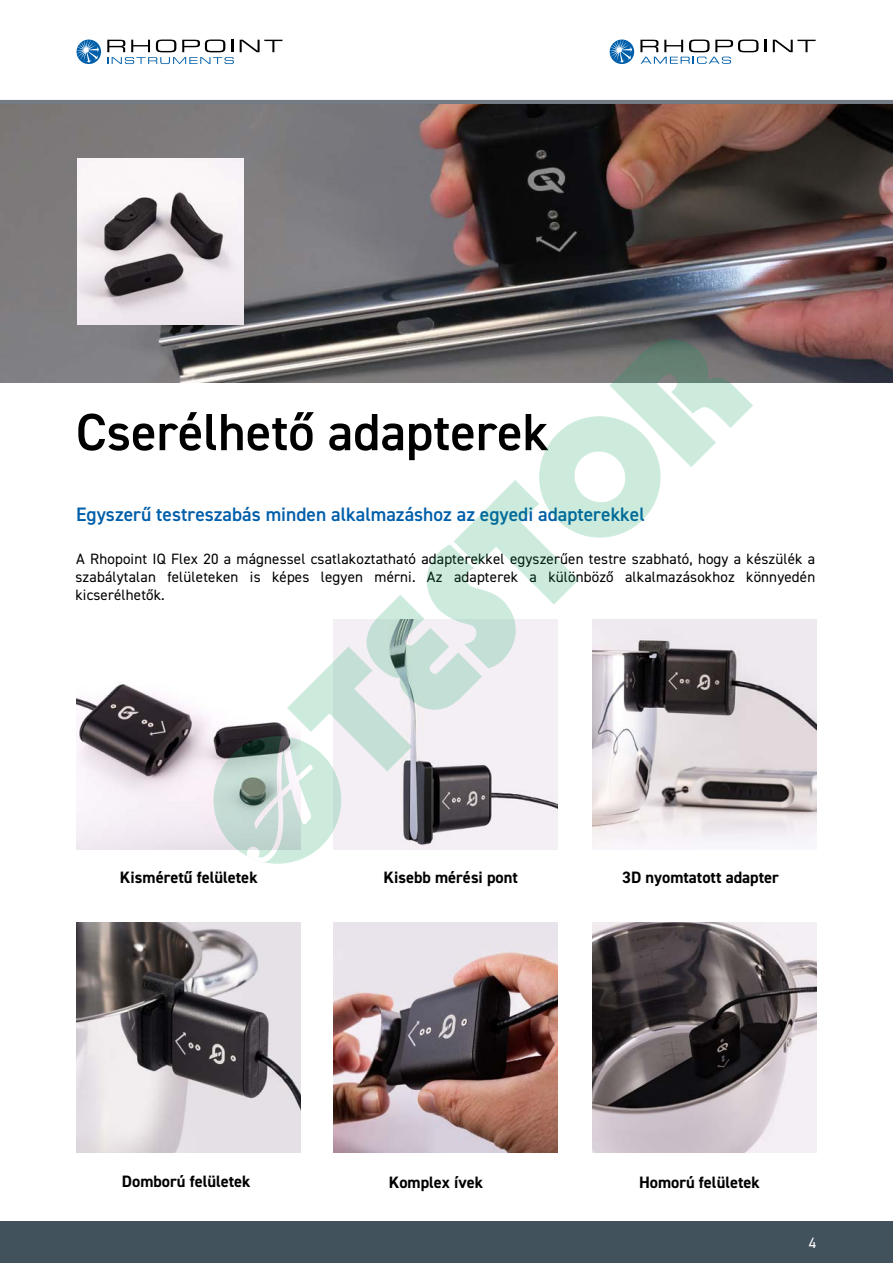
<style>
.page{position:relative;width:893px;height:1263px;background:#fff}
.page>*{position:absolute;margin:0;border:0;box-sizing:border-box;transform-origin:0 0}
.t1{font:600 52.5px "DIN2014";color:#000}
.t2{font:600 19.5px "DIN2014";color:#005faa}
.t3{font:700 16.5px "DIN2014";color:#000}
.t4{font:15px/17.9px "DIN2014";letter-spacing:.01em;color:#000;text-align:justify}
.t5{font:15px "DIN2014";color:#fff}
</style>
<div class="page">
<div style="left:0;top:100px;width:893px;height:6px;background:#747b84"></div>
<svg style="left:240px;top:40px;width:42px;height:12px"></svg>
<svg style="left:107px;top:40px;width:127px;height:24px"></svg>
<svg style="left:77px;top:40px;width:24px;height:24px"></svg>
<svg style="left:77px;top:40px;width:22px;height:23px"></svg>
<svg style="left:764px;top:40px;width:2px;height:12px"></svg>
<svg style="left:773px;top:40px;width:43px;height:12px"></svg>
<svg style="left:610px;top:40px;width:24px;height:24px"></svg>
<svg style="left:610px;top:40px;width:22px;height:23px"></svg>
<svg style="left:640px;top:40px;width:118px;height:24px"></svg>
<div style="left:0;top:1221px;width:893px;height:42px;background:#42525c"></div>
<img style="left:0;top:104px;width:893px;height:279px">
<img style="left:77px;top:158px;width:166px;height:166px">
<img style="left:77px;top:684px;width:111px;height:165px">
<img style="left:368px;top:793px;width:190px;height:56px">
<img style="left:592px;top:619px;width:224px;height:229px">
<img style="left:77px;top:923px;width:224px;height:229px">
<img style="left:333px;top:923px;width:225px;height:229px">
<img style="left:592px;top:923px;width:224px;height:229px">
<svg style="left:284px;top:318px;width:475px;height:475px"></svg>
<svg style="left:187px;top:709px;width:181px;height:155px"></svg>
<h1 class="t1" style="left:76px;top:401px;width:474px">Cserélhető adapterek</h1>
<h2 class="t2" style="left:76px;top:502px;width:570px">Egyszerű testreszabás minden alkalmazáshoz az egyedi adapterekkel</h2>
<p class="t4" style="left:75px;top:550px;width:741px">A Rhopoint IQ Flex 20 a mágnessel csatlakoztatható adapterekkel egyszerűen testre szabható, hogy a készülék a szabálytalan felületeken is képes legyen mérni. Az adapterek a különböző alkalmazásokhoz könnyedén kicserélhetők.</p>
<p class="t3" style="left:120px;top:868px;width:139px">Kisméretű felületek</p>
<p class="t3" style="left:383px;top:867px;width:136px">Kisebb mérési pont</p>
<p class="t3" style="left:622px;top:866px;width:158px">3D nyomtatott adapter</p>
<p class="t3" style="left:122px;top:1171px;width:130px">Domború felületek</p>
<p class="t3" style="left:389px;top:1172px;width:96px">Komplex ívek</p>
<p class="t3" style="left:639px;top:1172px;width:122px">Homorú felületek</p>
<p class="t5" style="left:809px;top:1233px;width:9px">4</p>
</div>
